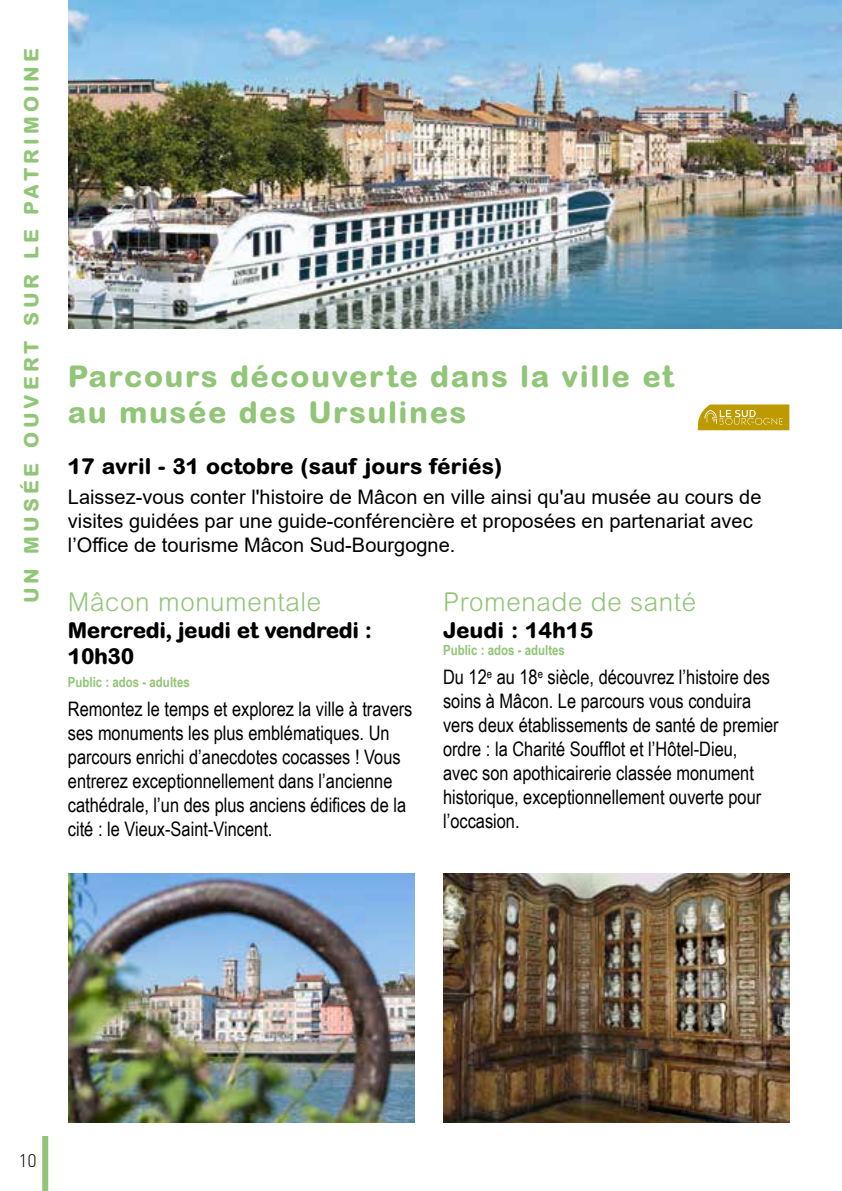
<style>
.page{position:relative;width:842px;height:1191px;background:#fff}
.page>*{position:absolute;margin:0;border:0;box-sizing:border-box;transform-origin:0 0}
.t1{font:800 30px/36px "Arial Rounded MT Std";letter-spacing:.05em;color:#91c577}
.t2{font:300 26px "Arial Rounded MT Std";letter-spacing:.025em;color:#91c577}
.t3{font:800 22px "Arial Rounded MT Std";color:#000}
.t4{font:800 22px/26.4px "Arial Rounded MT Std";letter-spacing:-.02em;color:#000}
.t5{font:20px/24px "Arial Narrow";color:#000}
.t6{font:20px/24px "Arial";color:#000}
.t7{font:800 20px "Arial Rounded MT Std";letter-spacing:.2em;color:#91c577}
.t8{font:300 18px "DINOT";color:#000}
.t9{font:700 14px "Arial Narrow";color:#91c577}
</style>
<div class="page">
<img style="left:69px;top:0;width:773px;height:329px">
<img style="left:69px;top:873px;width:346px;height:250px">
<img style="left:443px;top:873px;width:346px;height:250px">
<div style="left:42px;top:1136px;width:6px;height:55px;background:#91c577"></div>
<svg style="left:697px;top:404px;width:92px;height:26px"></svg>
<p class="t7" style="left:19px;top:603px;width:556px;rotate:-90deg">UN MUSÉE OUVERT SUR LE PATRIMOINE</p>
<h1 class="t1" style="left:68px;top:357px;width:607px">Parcours découverte dans la ville et au musée des Ursulines</h1>
<p class="t3" style="left:68px;top:453px;width:436px">17 avril - 31 octobre (sauf jours fériés)</p>
<p class="t6" style="left:68px;top:484px;width:695px">Laissez-vous conter l'histoire de Mâcon en ville ainsi qu'au musée au cours de visites guidées par une guide-conférencière et proposées en partenariat avec l’Office de tourisme Mâcon Sud-Bourgogne.</p>
<h2 class="t2" style="left:68px;top:587px;width:255px">Mâcon monumentale</h2>
<p class="t4" style="left:68px;top:616px;width:306px">Mercredi, jeudi et vendredi :<br>10h30</p>
<p class="t9" style="left:68px;top:671px;width:123px">Public : ados - adultes</p>
<p class="t5" style="left:68px;top:696px;width:346px">Remontez le temps et explorez la ville à travers ses monuments les plus emblématiques. Un parcours enrichi d’anecdotes cocasses ! Vous entrerez exceptionnellement dans l’ancienne cathédrale, l’un des plus anciens édifices de la cité : le Vieux-Saint-Vincent.</p>
<h2 class="t2" style="left:443px;top:587px;width:255px">Promenade de santé</h2>
<p class="t3" style="left:443px;top:616px;width:152px">Jeudi : 14h15</p>
<p class="t9" style="left:443px;top:639px;width:123px">Public : ados - adultes</p>
<p class="t5" style="left:443px;top:664px;width:337px">Du 12<sup>e</sup> au 18<sup>e</sup> siècle, découvrez l’histoire des soins à Mâcon. Le parcours vous conduira vers deux établissements de santé de premier ordre : la Charité Soufflot et l’Hôtel-Dieu,<br>avec son apothicairerie classée monument historique, exceptionnellement ouverte pour l’occasion.</p>
<p class="t8" style="left:18px;top:1146px;width:20px">10</p>
</div>
